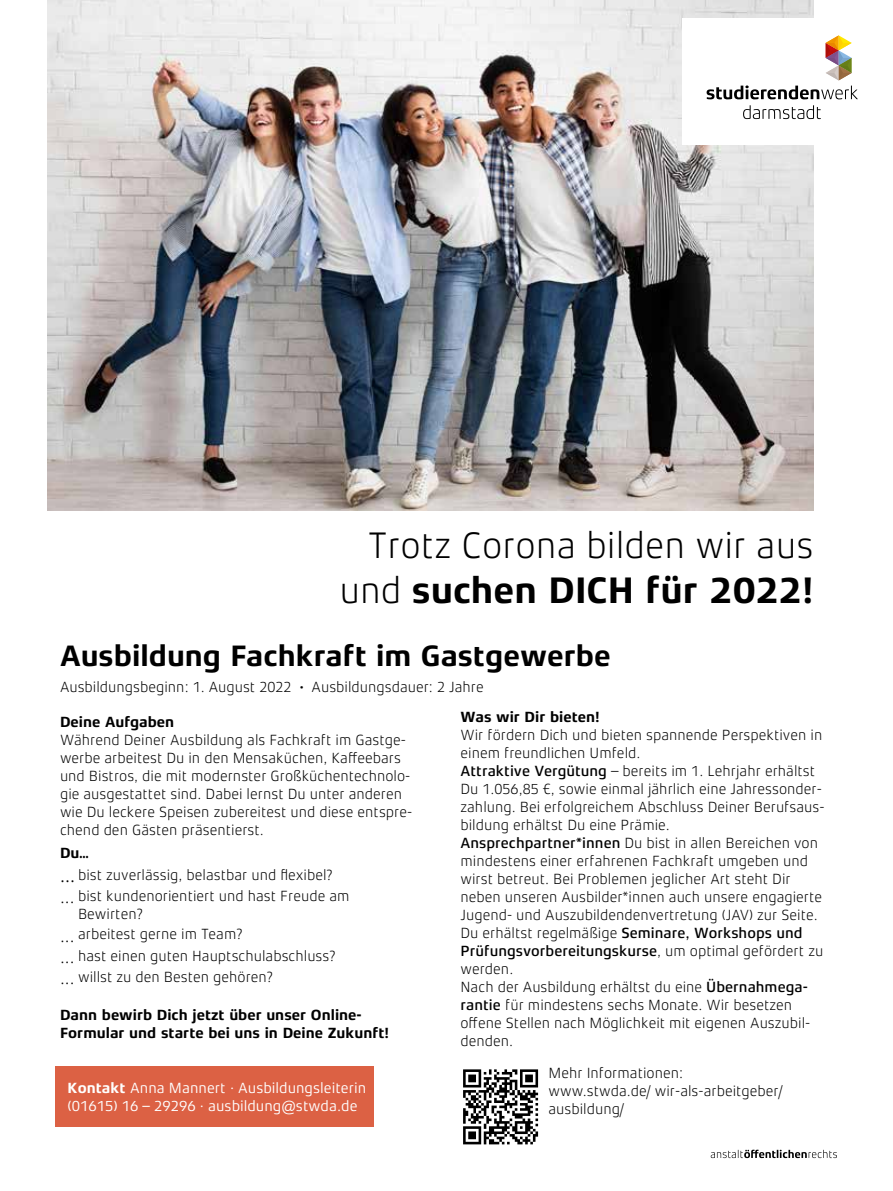
<style>
.page{position:relative;width:893px;height:1191px;background:#fff}
.page>*{position:absolute;margin:0;border:0;box-sizing:border-box;transform-origin:0 0}
.t1{font:300 37.5px/45px "Xenois Sans Pro";color:#000;text-align:right}
.t2{font:700 30px "Xenois Sans Pro";color:#000}
.t3{font:300 15px/18px "Xenois Sans Pro";color:#000}
.t4{font:700 15px/18px "Xenois Sans Pro";color:#000}
.t5{font:15px/18px "Xenois Sans Pro";color:#fff}
.s1{font-weight:700}
.s2{font-weight:500}
.s3{font-weight:400;font-size:18px}
.s4{font-size:18px}
.s5{color:#fff}
</style>
<div class="page">
<img style="left:47px;top:0;width:766px;height:510px">
<div style="left:55px;top:1066px;width:319px;height:61px;background:#dc6144"></div>
<svg style="left:463px;top:1069px;width:75px;height:75px"></svg>
<svg style="left:711px;top:1149px;width:126px;height:9px"></svg>
<div style="left:682px;top:18px;width:210px;height:127px;background:#fff"></div>
<svg style="left:743px;top:105px;width:78px;height:14px"></svg>
<svg style="left:707px;top:35px;width:151px;height:64px"></svg>
<h1 class="t1" style="left:339px;top:523px;width:476px">Trotz Corona bilden wir aus und <span class="s1">suchen DICH für 2022!</span></h1>
<h2 class="t2" style="left:60px;top:639px;width:552px">Ausbildung Fachkraft im Gastgewerbe</h2>
<p class="t3" style="left:460px;top:672px;width:141px;line-height:30.2px;text-indent:-400px">Ausbildungsbeginn: 1. August 2022 <span class="s1">·</span> Ausbildungsdauer: 2 Jahre<br><span class="s1">Was wir Dir bieten!</span></p>
<p class="t3" style="left:460px;top:726px;width:366px">Wir fördern Dich und bieten spannende Perspektiven in einem freundlichen Umfeld.<br><span class="s2">Attraktive Vergütung</span> – bereits im 1. Lehrjahr erhältst Du 1.056,85 €, sowie einmal jährlich eine Jahressonder&shy;zahlung. Bei erfolgreichem Abschluss Deiner Berufsaus&shy;bildung erhältst Du eine Prämie.<br><span class="s2">Ansprechpartner*innen</span> Du bist in allen Bereichen von mindestens einer erfahrenen Fachkraft umgeben und wirst betreut. Bei Problemen jeglicher Art steht Dir neben unseren Ausbilder*innen auch unsere engagierte Jugend- und Auszubildendenvertretung (JAV) zur Seite.<br>Du erhältst regelmäßige <span class="s2">Seminare, Workshops und Prüfungsvorbereitungskurse</span>, um optimal gefördert zu werden.<br>Nach der Ausbildung erhältst du eine <span class="s2">Übernahmega&shy;rantie</span> für mindestens sechs Monate. Wir besetzen offene Stellen nach Möglichkeit mit eigenen Auszubil&shy;denden.</p>
<p class="t4" style="left:60px;top:712px;width:116px">Deine Aufgaben</p>
<p class="t3" style="left:60px;top:730px;width:354px">Während Deiner Ausbildung als Fachkraft im Gastge&shy;werbe arbeitest Du in den Mensaküchen, Kaffeebars und Bistros, die mit modernster Großküchentechnolo&shy;gie ausgestattet sind. Dabei lernst Du unter anderen wie Du leckere Speisen zubereitest und diese entspre&shy;chend den Gästen präsentierst.</p>
<p class="t4" style="left:60px;top:843px;width:30px">Du…</p>
<p class="t3" style="left:60px;top:864px;width:291px;line-height:21.3px"><span class="s3">...</span> bist zuverlässig, belastbar und flexibel? <span class="s4">...</span> bist kundenorientiert und hast Freude am</p>
<p class="t3" style="left:60px;top:903px;width:277px;line-height:21px;text-indent:18px">Bewirten?<br><span class="s4">...</span> arbeitest gerne im Team?<br><span class="s4">...</span> hast einen guten Hauptschulabschluss? <span class="s4">...</span> <span class="s5">willst zu den Besten gehören?</span></p>
<p class="t4" style="left:60px;top:1005px;width:331px">Dann bewirb Dich jetzt über unser Online-<br>Formular und starte bei uns in Deine Zukunft!</p>
<p class="t5" style="left:68px;top:1078px;width:300px"><span class="s1">Kontakt</span> Anna Mannert · Ausbildungsleiterin (01615) 16 – 29296 · ausbildung@stwda.de</p>
<p class="t3" style="left:549px;top:1064px;width:236px">Mehr Informationen: www.stwda.de/ wir-als-arbeitgeber/ ausbildung/</p>
</div>
